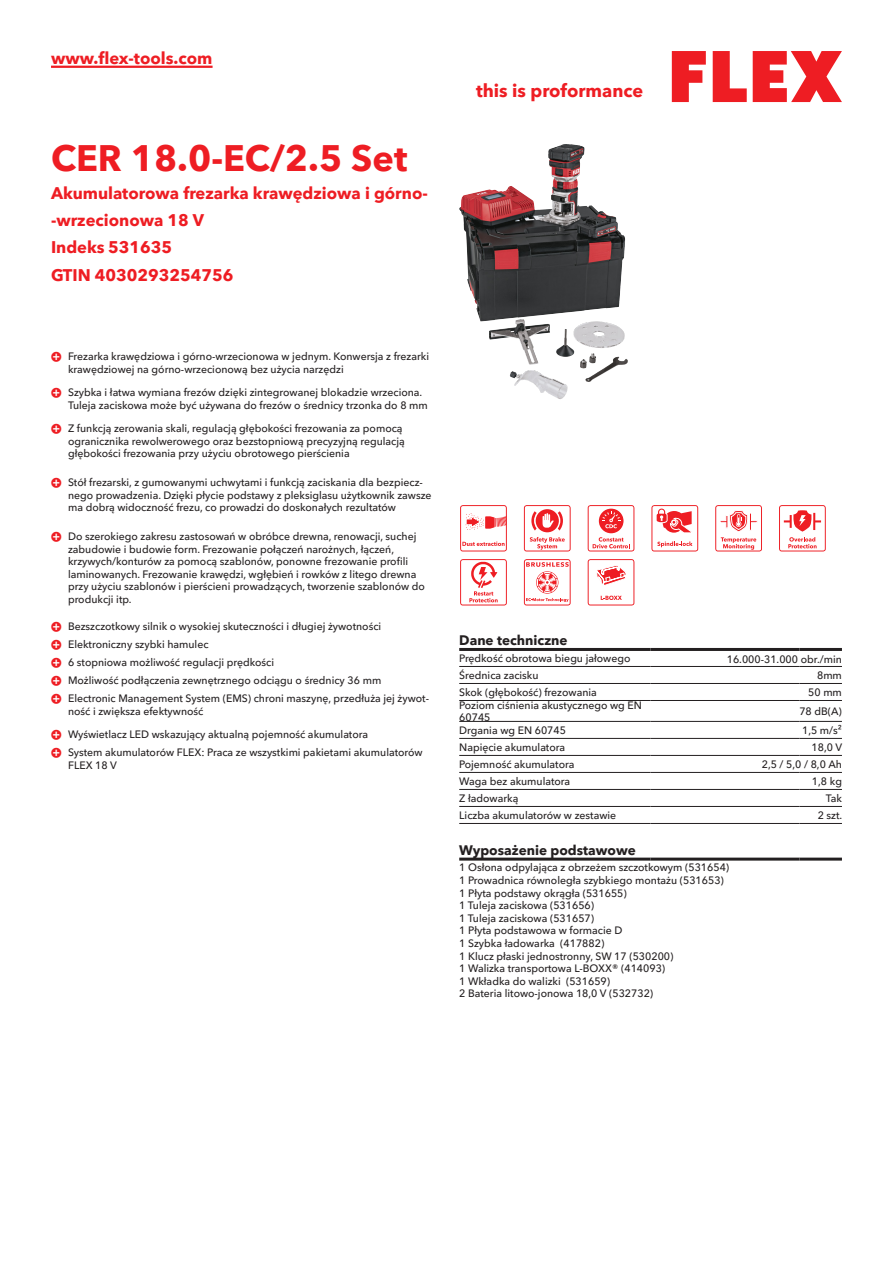
<style>
.page{position:relative;width:893px;height:1263px;background:#fff}
.page>*{position:absolute;margin:0;border:0;box-sizing:border-box;transform-origin:0 0}
.CB_AF_Product-name{font:700 36px "Avenir Next W1 G";color:#ee1d23}
.t1{font:700 18px "Avenir Next W1 G";color:#ee1d23}
.CB_AF_Product-short{font:700 16.5px/27px "Avenir Next W1 G";color:#ee1d23}
.CB_AF_Order-number{font:700 16.5px "Avenir Next W1 G";color:#ee1d23}
.CB_AF_Table-headline{font:700 13.5px "Avenir Next W1 G";color:#231f20}
.CB_AF_Table-specific{font:500 10.5px/12.6px "Avenir Next W1 G";color:#231f20}
</style>
<div class="page">
<svg style="left:672px;top:51px;width:34px;height:51px"></svg>
<svg style="left:713px;top:51px;width:34px;height:51px"></svg>
<svg style="left:753px;top:51px;width:89px;height:51px"></svg>
<hr style="left:51px;top:66px;width:162px;height:2px;background:#ee1d23">
<img style="left:459px;top:144px;width:108px;height:154px">
<hr style="left:459px;top:666px;width:192px;height:1px;background:#231f20">
<hr style="left:651px;top:666px;width:148px;height:1px;background:#231f20">
<hr style="left:799px;top:666px;width:43px;height:1px;background:#231f20">
<hr style="left:459px;top:683px;width:192px;height:1px;background:#231f20">
<hr style="left:651px;top:683px;width:148px;height:1px;background:#231f20">
<hr style="left:799px;top:683px;width:43px;height:1px;background:#231f20">
<hr style="left:459px;top:700px;width:192px;height:1px;background:#231f20">
<hr style="left:651px;top:700px;width:148px;height:1px;background:#231f20">
<hr style="left:799px;top:700px;width:43px;height:1px;background:#231f20">
<hr style="left:459px;top:721px;width:192px;height:1px;background:#231f20">
<hr style="left:651px;top:721px;width:148px;height:1px;background:#231f20">
<hr style="left:799px;top:721px;width:43px;height:1px;background:#231f20">
<hr style="left:459px;top:738px;width:192px;height:1px;background:#231f20">
<hr style="left:651px;top:738px;width:148px;height:1px;background:#231f20">
<hr style="left:799px;top:738px;width:43px;height:1px;background:#231f20">
<hr style="left:459px;top:755px;width:192px;height:1px;background:#231f20">
<hr style="left:651px;top:755px;width:148px;height:1px;background:#231f20">
<hr style="left:799px;top:755px;width:43px;height:1px;background:#231f20">
<hr style="left:459px;top:772px;width:192px;height:1px;background:#231f20">
<hr style="left:651px;top:772px;width:148px;height:1px;background:#231f20">
<hr style="left:799px;top:772px;width:43px;height:1px;background:#231f20">
<hr style="left:459px;top:789px;width:192px;height:1px;background:#231f20">
<hr style="left:651px;top:789px;width:148px;height:1px;background:#231f20">
<hr style="left:799px;top:789px;width:43px;height:1px;background:#231f20">
<hr style="left:459px;top:806px;width:192px;height:1px;background:#231f20">
<hr style="left:651px;top:806px;width:148px;height:1px;background:#231f20">
<hr style="left:799px;top:806px;width:43px;height:1px;background:#231f20">
<hr style="left:459px;top:823px;width:192px;height:1px;background:#231f20">
<hr style="left:651px;top:823px;width:148px;height:1px;background:#231f20">
<hr style="left:799px;top:823px;width:43px;height:1px;background:#231f20">
<hr style="left:459px;top:648px;width:192px;height:3px;background:#231f20">
<hr style="left:651px;top:648px;width:148px;height:3px;background:#231f20">
<hr style="left:799px;top:648px;width:43px;height:3px;background:#231f20">
<hr style="left:459px;top:858px;width:192px;height:3px;background:#231f20">
<hr style="left:651px;top:858px;width:148px;height:3px;background:#231f20">
<hr style="left:799px;top:858px;width:43px;height:3px;background:#231f20">
<svg style="left:460px;top:505px;width:47px;height:46px"></svg>
<svg style="left:524px;top:505px;width:47px;height:46px"></svg>
<svg style="left:588px;top:505px;width:46px;height:46px"></svg>
<svg style="left:651px;top:505px;width:47px;height:46px"></svg>
<svg style="left:715px;top:505px;width:47px;height:46px"></svg>
<svg style="left:779px;top:505px;width:47px;height:46px"></svg>
<svg style="left:460px;top:559px;width:47px;height:46px"></svg>
<svg style="left:524px;top:559px;width:47px;height:46px"></svg>
<svg style="left:588px;top:559px;width:46px;height:46px"></svg>
<h3 class="CB_AF_Product-short" style="left:51px;top:43px;width:163px">www.flex-tools.com</h3>
<p class="CB_AF_Product-name" style="left:51px;top:130px;width:358px">CER 18.0-EC/2.5 Set</p>
<p class="CB_AF_Product-short" style="left:51px;top:178px;width:378px">Akumulatorowa frezarka krawędziowa i górno--wrzecionowa 18 V</p>
<p class="CB_AF_Order-number" style="left:51px;top:234px;width:123px">Indeks 531635</p>
<p class="CB_AF_Order-number" style="left:51px;top:262px;width:184px">GTIN 4030293254756</p>
<h2 class="t1" style="left:476px;top:77px;width:169px">this is proformance</h2>
<p class="CB_AF_Table-specific" style="left:68px;top:349px;width:363px">Frezarka krawędziowa i górno-wrzecionowa w jednym. Konwersja z frezarki krawędziowej na górno-wrzecionową bez użycia narzędzi</p>
<p class="CB_AF_Table-specific" style="left:68px;top:385px;width:361px">Szybka i łatwa wymiana frezów dzięki zintegrowanej blokadzie wrzeciona.<br>Tuleja zaciskowa może być używana do frezów o średnicy trzonka do 8 mm</p>
<p class="CB_AF_Table-specific" style="left:68px;top:421px;width:338px">Z funkcją zerowania skali, regulacją głębokości frezowania za pomocą ogranicznika rewolwerowego oraz bezstopniową precyzyjną regulacją głębokości frezowania przy użyciu obrotowego pierścienia</p>
<p class="CB_AF_Table-specific" style="left:68px;top:475px;width:365px">Stół frezarski, z gumowanymi uchwytami i funkcją zaciskania dla bezpiecz&shy;nego prowadzenia. Dzięki płycie podstawy z pleksiglasu użytkownik zawsze ma dobrą widoczność frezu, co prowadzi do doskonałych rezultatów</p>
<p class="CB_AF_Table-specific" style="left:68px;top:529px;width:358px">Do szerokiego zakresu zastosowań w obróbce drewna, renowacji, suchej zabudowie i budowie form. Frezowanie połączeń narożnych, łączeń, krzywych/konturów za pomocą szablonów, ponowne frezowanie profili laminowanych. Frezowanie krawędzi, wgłębień i rowków z litego drewna przy użyciu szablonów i pierścieni prowadzących, tworzenie szablonów do produkcji itp.</p>
<p class="CB_AF_Table-specific" style="left:68px;top:619px;width:315px">Bezszczotkowy silnik o wysokiej skuteczności i długiej żywotności</p>
<p class="CB_AF_Table-specific" style="left:68px;top:637px;width:142px">Elektroniczny szybki hamulec</p>
<p class="CB_AF_Table-specific" style="left:68px;top:655px;width:208px">6 stopniowa możliwość regulacji prędkości</p>
<p class="CB_AF_Table-specific" style="left:68px;top:673px;width:315px">Możliwość podłączenia zewnętrznego odciągu o średnicy 36 mm</p>
<p class="CB_AF_Table-specific" style="left:68px;top:691px;width:363px">Electronic Management System (EMS) chroni maszynę, przedłuża jej żywot&shy;ność i zwiększa efektywność</p>
<p class="CB_AF_Table-specific" style="left:68px;top:727px;width:302px">Wyświetlacz LED wskazujący aktualną pojemność akumulatora</p>
<p class="CB_AF_Table-specific" style="left:68px;top:745px;width:356px">System akumulatorów FLEX: Praca ze wszystkimi pakietami akumulatorów<br>FLEX 18 V</p>
<p class="CB_AF_Table-headline" style="left:459px;top:630px;width:110px">Dane techniczne</p>
<p class="CB_AF_Table-specific" style="left:459px;top:651px;width:173px">Prędkość obrotowa biegu jałowego</p>
<p class="CB_AF_Table-specific" style="left:727px;top:652px;width:117px">16.000-31.000 obr./min</p>
<p class="CB_AF_Table-specific" style="left:459px;top:668px;width:81px">Średnica zacisku</p>
<p class="CB_AF_Table-specific" style="left:817px;top:668px;width:26px">8mm</p>
<p class="CB_AF_Table-specific" style="left:459px;top:685px;width:139px">Skok (głębokość) frezowania</p>
<p class="CB_AF_Table-specific" style="left:808px;top:685px;width:35px">50 mm</p>
<p class="CB_AF_Table-specific" style="left:459px;top:698px;width:184px">Poziom ciśnienia akustycznego wg EN<br>60745</p>
<p class="CB_AF_Table-specific" style="left:799px;top:704px;width:44px">78 dB(A)</p>
<p class="CB_AF_Table-specific" style="left:459px;top:723px;width:108px">Drgania wg EN 60745</p>
<p class="CB_AF_Table-specific" style="left:802px;top:723px;width:41px">1,5 m/s²</p>
<p class="CB_AF_Table-specific" style="left:459px;top:740px;width:107px">Napięcie akumulatora</p>
<p class="CB_AF_Table-specific" style="left:811px;top:740px;width:32px">18,0 V</p>
<p class="CB_AF_Table-specific" style="left:459px;top:757px;width:117px">Pojemność akumulatora</p>
<p class="CB_AF_Table-specific" style="left:762px;top:757px;width:82px">2,5 / 5,0 / 8,0 Ah</p>
<p class="CB_AF_Table-specific" style="left:459px;top:774px;width:112px">Waga bez akumulatora</p>
<p class="CB_AF_Table-specific" style="left:812px;top:774px;width:32px">1,8 kg</p>
<p class="CB_AF_Table-specific" style="left:459px;top:791px;width:61px">Z ładowarką</p>
<p class="CB_AF_Table-specific" style="left:826px;top:791px;width:18px">Tak</p>
<p class="CB_AF_Table-specific" style="left:459px;top:808px;width:158px">Liczba akumulatorów w zestawie</p>
<p class="CB_AF_Table-specific" style="left:818px;top:808px;width:26px">2 szt.</p>
<p class="CB_AF_Table-headline" style="left:459px;top:839px;width:178px">Wyposażenie podstawowe</p>
<p class="CB_AF_Table-specific" style="left:459px;top:860px;width:271px">1 Osłona odpylająca z obrzeżem szczotkowym (531654)<br>1 Prowadnica równoległa szybkiego montażu (531653)<br>1 Płyta podstawy okrągła (531655)<br>1 Tuleja zaciskowa (531656)<br>1 Tuleja zaciskowa (531657)<br>1 Płyta podstawowa w formacie D<br>1 Szybka ładowarka (417882)<br>1 Klucz płaski jednostronny, SW 17 (530200)<br>1 Walizka transportowa L-BOXX® (414093)<br>1 Wkładka do walizki (531659)<br>2 Bateria litowo-jonowa 18,0 V (532732)</p>
</div>
